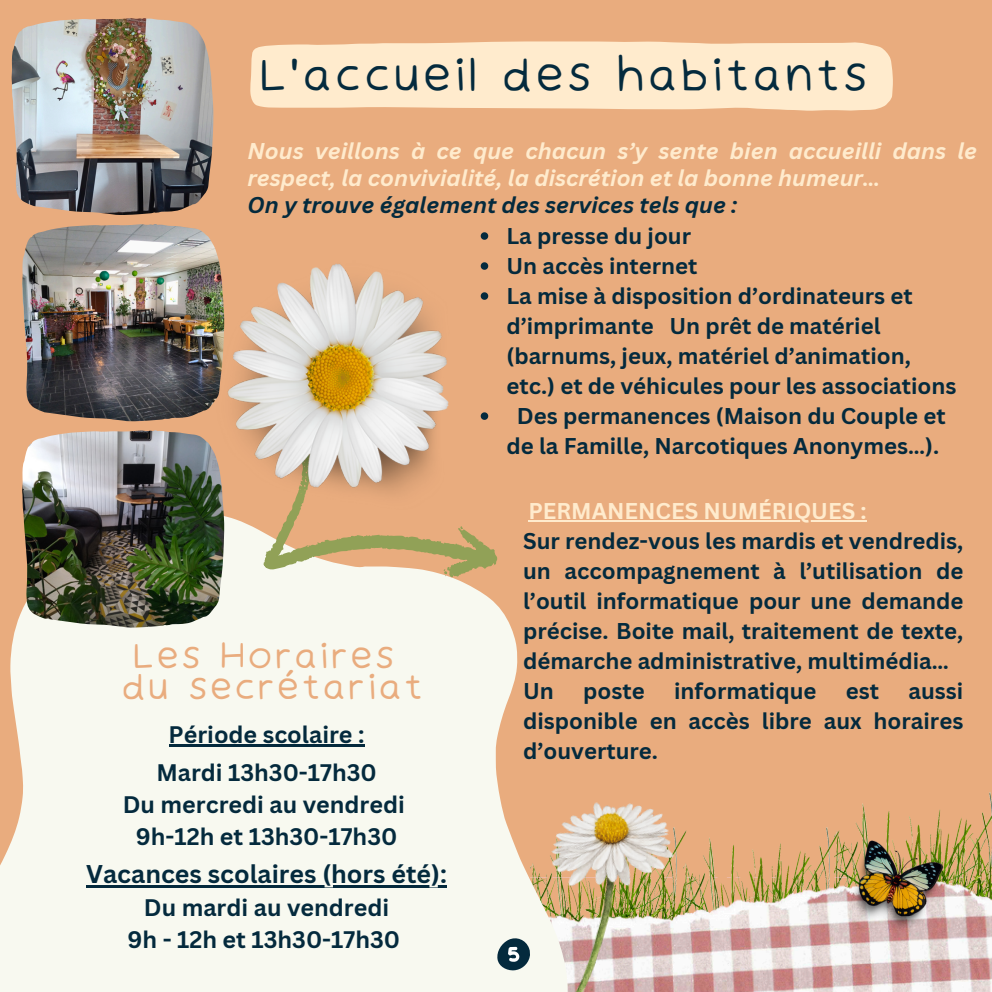
<style>
.page{position:relative;width:992px;height:992px;background:#fff}
.page>*{position:absolute;margin:0;border:0;box-sizing:border-box;transform-origin:0 0}
.t1{font:44.6px "Irene Florentina";color:#042a3d}
.t2{font:35px/31.6px "Irene Florentina";color:#e9ac7e;text-align:center}
.t3{font:700 25px "Canva Sans";color:#042a3d}
.t4{font:700 23.2px/32.2px "Canva Sans";color:#042a3d;text-align:center}
.t5{font:700 22.2px/30px "Canva Sans";color:#042a3d}
.t6{font:italic 700 22.2px/27px "Canva Sans";color:#ffebcd}
.s1{color:#042a3d}
.s2{color:#ffebcd}
</style>
<div class="page">
<div style="left:0;top:0;width:992px;height:991px;background:#e9ac7e"></div>
<img style="left:855px;top:792px;width:137px;height:85px">
<img style="left:695px;top:827px;width:153px;height:50px">
<img style="left:684px;top:877px;width:308px;height:114px">
<div style="left:0;top:611px;width:518px;height:380px;background:#f8f9f0"></div>
<svg style="left:214px;top:415px;width:288px;height:264px;fill:#f8f9f0"></svg>
<img style="left:513px;top:786px;width:171px;height:205px">
<svg style="left:496px;top:935px;width:34px;height:35px"></svg>
<img style="left:12px;top:18px;width:201px;height:197px">
<img style="left:22px;top:224px;width:197px;height:197px">
<svg style="left:250px;top:41px;width:643px;height:69px;background:#fde7c8"></svg>
<img style="left:213px;top:260px;width:239px;height:252px">
<img style="left:22px;top:430px;width:202px;height:197px">
<img style="left:848px;top:840px;width:95px;height:95px">
<hr style="left:168px;top:744px;width:196px;height:2px;background:#042a3d">
<hr style="left:86px;top:884px;width:361px;height:3px;background:#042a3d">
<svg style="left:480px;top:232px;width:8px;height:8px"></svg>
<svg style="left:480px;top:262px;width:8px;height:8px"></svg>
<svg style="left:480px;top:292px;width:8px;height:8px"></svg>
<svg style="left:480px;top:412px;width:8px;height:8px"></svg>
<hr style="left:528px;top:520px;width:338px;height:2px;background:#ffebcd">
<p class="t1" style="left:258px;top:47px;width:612px">L'accueil des habitants</p>
<h3 class="t6" style="left:247px;top:137px;width:731px">Nous veillons à ce que chacun s’y sente bien accueilli dans le respect, la convivialité, la discrétion et la bonne humeur…<br><span class="s1">On y trouve également des services tels que :</span></h3>
<h3 class="t5" style="left:506px;top:221px;width:186px">La presse du jour</h3>
<h3 class="t5" style="left:506px;top:251px;width:192px">Un accès internet</h3>
<p class="t5" style="left:506px;top:281px;width:451px">La mise à disposition d’ordinateurs et d’imprimante Un prêt de matériel (barnums, jeux, matériel d’animation, etc.) et de véhicules pour les associations</p>
<p class="t5" style="left:506px;top:401px;width:441px;text-align:center">Des permanences (Maison du Couple et de la Famille, Narcotiques Anonymes…).</p>
<p class="t5" style="left:523px;top:495px;width:442px"><span class="s2">PERMANENCES NUMÉRIQUES :<br></span>Sur rendez-vous les mardis et vendredis, un accompagnement à l’utilisation de l’outil informatique pour une demande précise. Boite mail, traitement de texte, démarche administrative, multimédia…<br>Un</p>
<h2 class="t2" style="left:120px;top:640px;width:305px">Les Horaires du secrétariat</h2>
<p class="t5" style="left:583px;top:675px;width:63px">poste</p>
<p class="t5" style="left:674px;top:675px;width:144px">informatique</p>
<p class="t5" style="left:845px;top:675px;width:35px">est</p>
<p class="t5" style="left:523px;top:675px;width:442px;text-align:justify;text-indent:385px">aussi disponible en accès libre aux horaires d’ouverture.</p>
<p class="t4" style="left:168px;top:718px;width:197px">Période scolaire :</p>
<h4 class="t4" style="left:123px;top:755px;width:284px">Mardi 13h30-17h30<br>Du mercredi au vendredi<br>9h-12h et 13h30-17h30</h4>
<p class="t3" style="left:86px;top:856px;width:362px">Vacances scolaires (hors été):</p>
<p class="t4" style="left:127px;top:891px;width:274px">Du mardi au vendredi<br>9h - 12h et 13h30-17h30</p>
</div>
